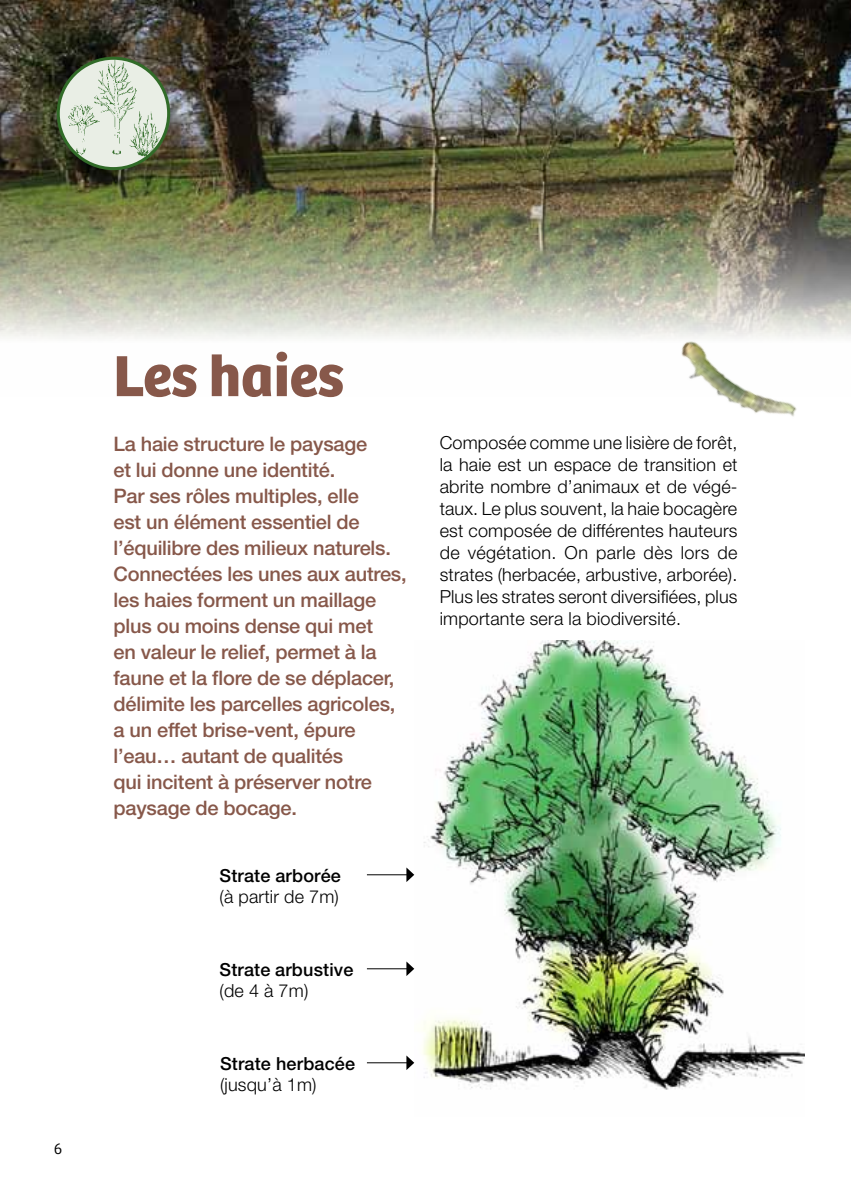
<style>
.page{position:relative;width:851px;height:1191px;background:#fff}
.page>*{position:absolute;margin:0;border:0;box-sizing:border-box;transform-origin:0 0}
.t1{font:700 60px "Bree";color:#87584a}
.t2{font:500 20px/26px "Helvetica Neue LT";letter-spacing:-.01em;color:#87584a}
.t3{font:300 18px/22px "Helvetica Neue LT";letter-spacing:.01em;color:#000;text-align:justify}
.t4{font:500 18px "Helvetica Neue LT";letter-spacing:.01em;color:#000}
.t5{font:300 16px "Bree";color:#000}
</style>
<div class="page">
<img style="left:0;top:0;width:850px;height:339px">
<hr style="left:367px;top:968px;width:40px;height:1px;background:#000">
<svg style="left:406px;top:961px;width:8px;height:15px"></svg>
<hr style="left:367px;top:874px;width:40px;height:1px;background:#000">
<svg style="left:406px;top:867px;width:8px;height:15px"></svg>
<hr style="left:367px;top:1062px;width:40px;height:1px;background:#000">
<svg style="left:406px;top:1055px;width:8px;height:15px"></svg>
<img style="left:414px;top:640px;width:390px;height:450px">
<img style="left:58px;top:58px;width:111px;height:111px;border-radius:55px">
<div style="left:57px;top:57px;width:113px;height:113px;border:3px solid #316b28;border-radius:50%"></div>
<img style="left:640px;top:306px;width:188px;height:111px">
<p class="t5" style="left:54px;top:1139px;width:10px">6</p>
<h1 class="t1" style="left:113px;top:340px;width:232px">Les haies</h1>
<p class="t2" style="left:113px;top:430px;width:295px">La haie structure le paysage<br>et lui donne une identité.<br>Par ses rôles multiples, elle<br>est un élément essentiel de l’équilibre des milieux naturels.<br>Connectées les unes aux autres, les haies forment un maillage plus ou moins dense qui met<br>en valeur le relief, permet à la faune et la flore de se déplacer, délimite les parcelles agricoles, a un effet brise-vent, épure l’eau… autant de qualités<br>qui incitent à préserver notre paysage de bocage.</p>
<p class="t3" style="left:439px;top:432px;width:299px">Composée comme une lisière de forêt, la haie est un espace de transition et abrite nombre d’animaux et de végé&shy;taux. Le plus souvent, la haie bocagère est composée de différentes hauteurs de végétation. On parle dès lors de strates (herbacée, arbustive, arborée).<br>Plus les strates seront diversifiées, plus importante sera la biodiversité.</p>
<p class="t4" style="left:219px;top:864px;width:123px">Strate arborée</p>
<p class="t3" style="left:219px;top:885px;width:121px">(à partir de 7m)</p>
<p class="t4" style="left:219px;top:958px;width:135px">Strate arbustive</p>
<p class="t3" style="left:219px;top:979px;width:90px">(de 4 à 7m)</p>
<p class="t4" style="left:220px;top:1052px;width:136px">Strate herbacée</p>
<p class="t3" style="left:220px;top:1073px;width:98px">(jusqu’à 1m)</p>
</div>
